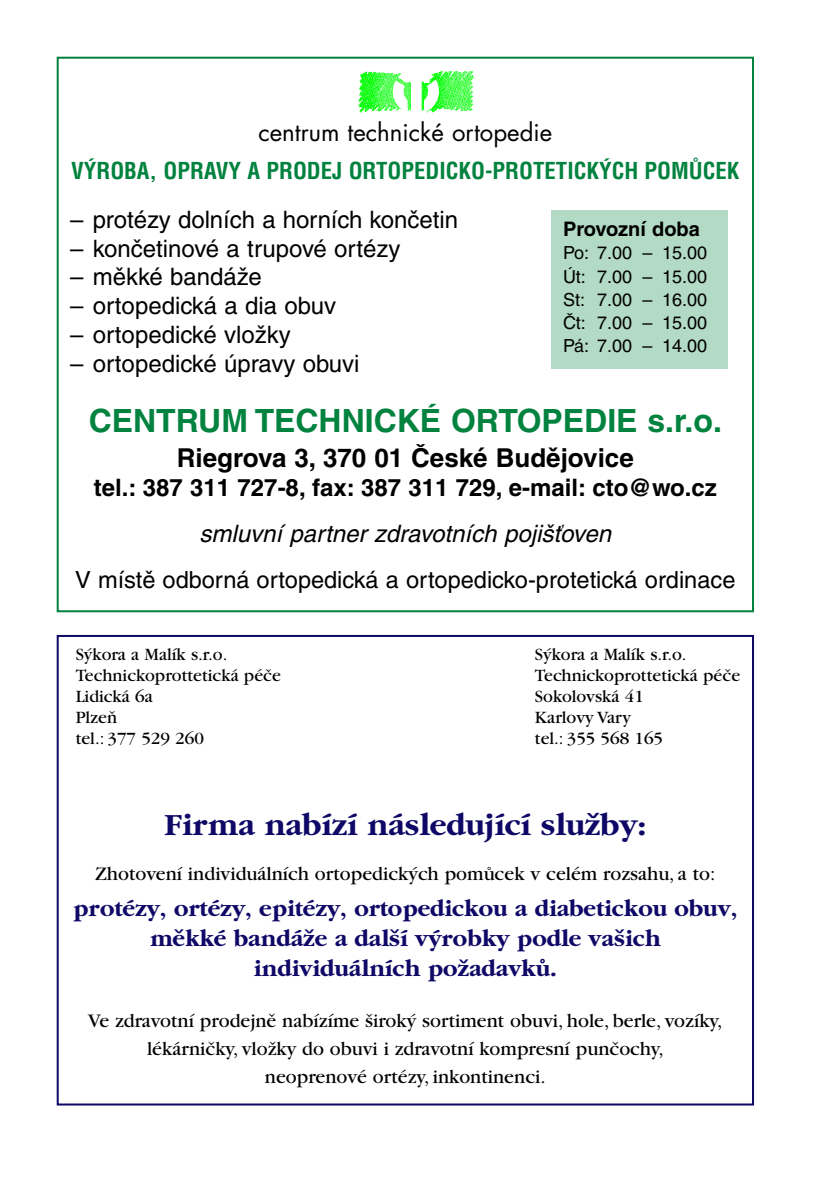
<style>
.page{position:relative;width:840px;height:1190px;background:#fff}
.page>*{position:absolute;margin:0;border:0;box-sizing:border-box;transform-origin:0 0}
.t1{font:700 32px "Helvetica CE";color:#01823e}
.t2{font:700 32px "Garamond CE";color:#0f0867}
.t3{font:700 26px "Helvetica CE";color:#000}
.t4{font:24px "Helvetica CE";color:#000}
.t5{font:700 24px/30px "Garamond CE";color:#0f0867;text-align:center}
.t6{font:700 24px "Helvetica CE";color:#000}
.t7{font:italic 24px "Helvetica CE";color:#000}
.t8{font:24px "Futura CE";color:#000}
.t9{font:23.6px "Helvetica CE";color:#000}
.t10{font:700 22.8px "Helvetica Condensed CE";color:#01823e}
.t11{font:20px/28px "Garamond CE";color:#000;text-align:center}
.t12{font:700 20px "Helvetica CE";color:#000}
.t13{font:18px/21px "Garamond CE";color:#000}
.t14{font:18px/23.2px "Helvetica CE";color:#000;text-align:justify}
</style>
<div class="page">
<img style="left:358px;top:71px;width:116px;height:42px">
<div style="left:57px;top:635px;width:697px;height:471px;border:2px solid #0f0867"></div>
<div style="left:551px;top:210px;width:176px;height:158px;background:#b3dac5"></div>
<p class="t8" style="left:258px;top:118px;width:295px">centrum technické ortopedie</p>
<p class="t10" style="left:71px;top:163px;width:670px">V¯ROBA, OPRAVY A PRODEJ ORTOPEDICKO-PROTETICK¯CH POMÒCEK</p>
<p class="t4" style="left:70px;top:211px;width:390px">– protézy dolních a horních končetin</p>
<p class="t4" style="left:70px;top:240px;width:332px">– končetinové a trupové ortézy</p>
<p class="t4" style="left:70px;top:268px;width:193px">– měkké bandáže</p>
<p class="t4" style="left:70px;top:297px;width:268px">– ortopedická a dia obuv</p>
<p class="t4" style="left:70px;top:326px;width:222px">– ortopedické vložky</p>
<p class="t4" style="left:70px;top:355px;width:291px">– ortopedické úpravy obuvi</p>
<h1 class="t1" style="left:89px;top:410px;width:635px">CENTRUM TECHNICKÉ ORTOPEDIE s.r.o.</h1>
<h2 class="t3" style="left:177px;top:448px;width:459px">Riegrova 3, 370 01 České Budějovice</h2>
<p class="t6" style="left:94px;top:479px;width:624px">tel.: 387 311 727-8, fax: 387 311 729, e-mail: cto@wo.cz</p>
<p class="t7" style="left:200px;top:525px;width:413px">smluvní partner zdravotních pojišťoven</p>
<p class="t9" style="left:75px;top:571px;width:662px">V místě odborná ortopedická a ortopedicko-protetická ordinace</p>
<p class="t12" style="left:563px;top:222px;width:138px">Provozní doba</p>
<p class="t14" style="left:563px;top:243px;width:146px">Po: 7.00 – 15.00<br>Út: 7.00 – 15.00<br>St: 7.00 – 16.00<br>Čt: 7.00 – 15.00<br>Pá: 7.00 – 14.00</p>
<p class="t13" style="left:76px;top:645px;width:207px">Sýkora a Malík s.r.o.<br>Technickoprottetická péče<br>Lidická 6a<br>Plzeň<br>tel.: 377 529 260</p>
<p class="t13" style="left:535px;top:645px;width:207px">Sýkora a Malík s.r.o.<br>Technickoprottetická péče<br>Sokolovská 41<br>Karlovy Vary<br>tel.: 355 568 165</p>
<h1 class="t2" style="left:164px;top:813px;width:483px">Firma nabízí následující služby:</h1>
<p class="t11" style="left:95px;top:861px;width:622px">Zhotovení individuálních ortopedických pomůcek v celém rozsahu, a to:</p>
<p class="t5" style="left:73px;top:895px;width:666px">protézy, ortézy, epitézy, ortopedickou a diabetickou obuv, měkké bandáže a další výrobky podle vašich individuálních požadavků.</p>
<p class="t11" style="left:88px;top:1008px;width:636px">Ve zdravotní prodejně nabízíme široký sortiment obuvi, hole, berle, vozíky, lékárničky, vložky do obuvi i zdravotní kompresní punčochy,<br>neoprenové ortézy, inkontinenci.</p>
</div>
